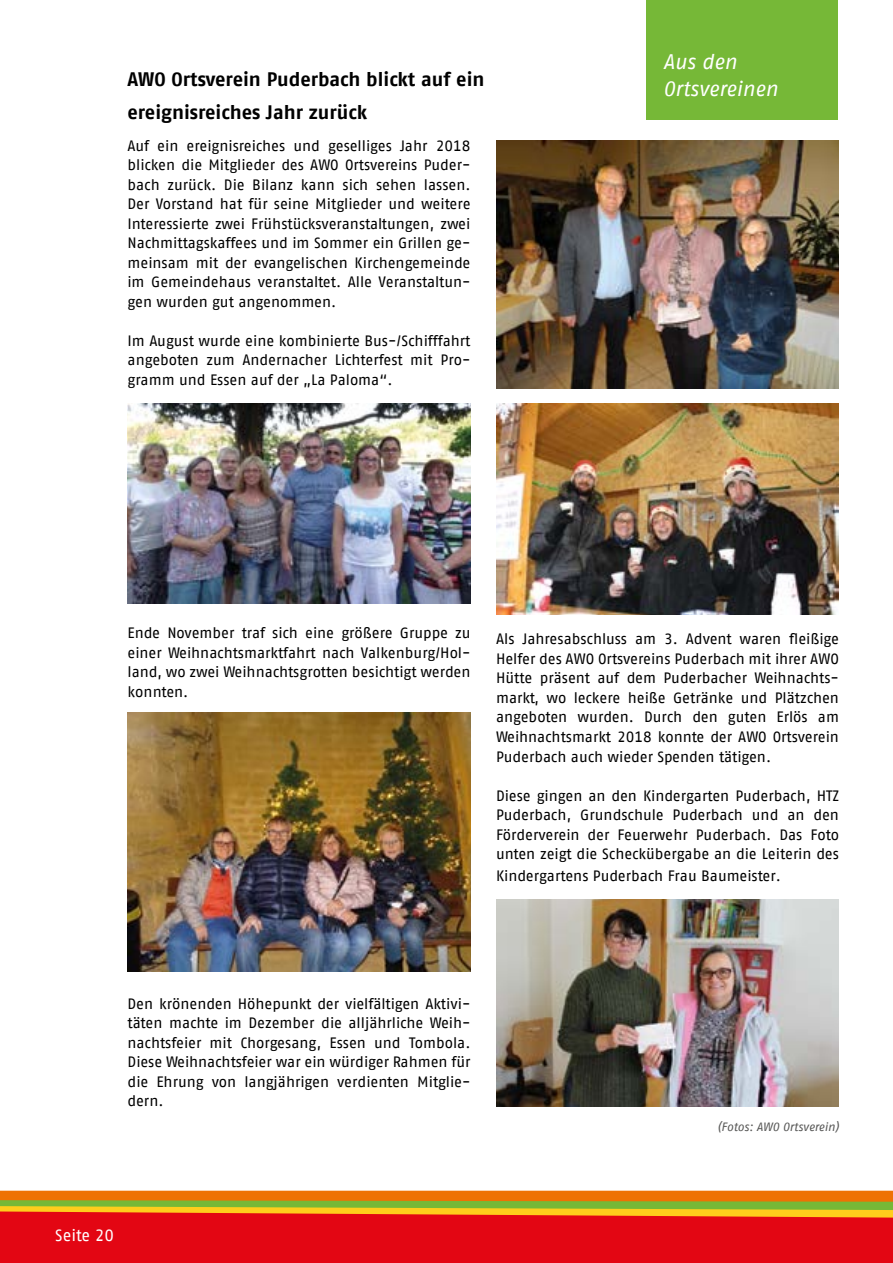
<style>
.page{position:relative;width:893px;height:1263px;background:#fff}
.page>*{position:absolute;margin:0;border:0;box-sizing:border-box;transform-origin:0 0}
.t1{font:italic 21px/27px "AWO Fago Office";letter-spacing:-.005em;color:#fff}
.t2{font:700 19.5px/33px "AWO Fago Office";color:#000}
.t3{font:16.5px "AWO Fago Office";color:#fff}
.t4{font:15px/19.5px "AWO Fago Office";color:#000;text-align:justify}
.t5{font:italic 12px "AWO Fago Office";letter-spacing:-.005em;color:#575756}
</style>
<div class="page">
<div style="left:0;top:1209px;width:893px;height:54px;background:#e30613"></div>
<svg style="left:0;top:1191px;width:893px;height:26px;background:#d09118"></svg>
<div style="left:646px;top:0;width:192px;height:119px;background:#76b837"></div>
<img style="left:128px;top:404px;width:342px;height:200px">
<img style="left:128px;top:712px;width:342px;height:260px">
<img style="left:496px;top:140px;width:343px;height:248px">
<img style="left:496px;top:404px;width:343px;height:210px">
<img style="left:496px;top:899px;width:343px;height:208px">
<h2 class="t2" style="left:128px;top:62px;width:358px">AWO Ortsverein Puderbach blickt auf ein ereignisreiches Jahr zurück</h2>
<p class="t4" style="left:128px;top:136px;width:344px">Auf ein ereignisreiches und geselliges Jahr 2018 blicken die Mitglieder des AWO Ortsvereins Puder&shy;bach zurück. Die Bilanz kann sich sehen lassen.<br>Der Vorstand hat für seine Mitglieder und weitere Interessierte zwei Frühstücksveranstaltungen, zwei Nachmittagskaffees und im Sommer ein Grillen ge&shy;meinsam mit der evangelischen Kirchengemeinde im Gemeindehaus veranstaltet. Alle Veranstaltun&shy;gen wurden gut angenommen.</p>
<p class="t4" style="left:128px;top:331px;width:344px">Im August wurde eine kombinierte Bus-/Schifffahrt angeboten zum Andernacher Lichterfest mit Pro&shy;gramm und Essen auf der „La Paloma“.</p>
<h1 class="t1" style="left:663px;top:48px;width:116px">Aus den<br>Ortsvereinen</h1>
<p class="t4" style="left:128px;top:623px;width:344px">Ende November traf sich eine größere Gruppe zu einer Weihnachtsmarktfahrt nach Valkenburg/Hol&shy;land, wo zwei Weihnachtsgrotten besichtigt werden konnten.</p>
<p class="t4" style="left:496px;top:629px;width:344px">Als Jahresabschluss am 3. Advent waren fleißige Helfer des AWO Ortsvereins Puderbach mit ihrer AWO Hütte präsent auf dem Puderbacher Weihnachts&shy;markt, wo leckere heiße Getränke und Plätzchen angeboten wurden. Durch den guten Erlös am Weihnachtsmarkt 2018 konnte der AWO Ortsverein Puderbach auch wieder Spenden tätigen.</p>
<p class="t4" style="left:496px;top:785px;width:344px">Diese gingen an den Kindergarten Puderbach, HTZ Puderbach, Grundschule Puderbach und an den Förderverein der Feuerwehr Puderbach. Das Foto unten zeigt die Scheckübergabe an die Leiterin des</p>
<p class="t4" style="left:496px;top:865px;width:286px">Kindergartens Puderbach Frau Baumeister.</p>
<p class="t4" style="left:128px;top:994px;width:344px">Den krönenden Höhepunkt der vielfältigen Aktivi&shy;täten machte im Dezember die alljährliche Weih&shy;nachtsfeier mit Chorgesang, Essen und Tombola.<br>Diese Weihnachtsfeier war ein würdiger Rahmen für die Ehrung von langjährigen verdienten Mitglie&shy;dern.</p>
<p class="t3" style="left:55px;top:1225px;width:60px">Seite 20</p>
<p class="t5" style="left:717px;top:1120px;width:123px">(Fotos: AWO Ortsverein)</p>
</div>
